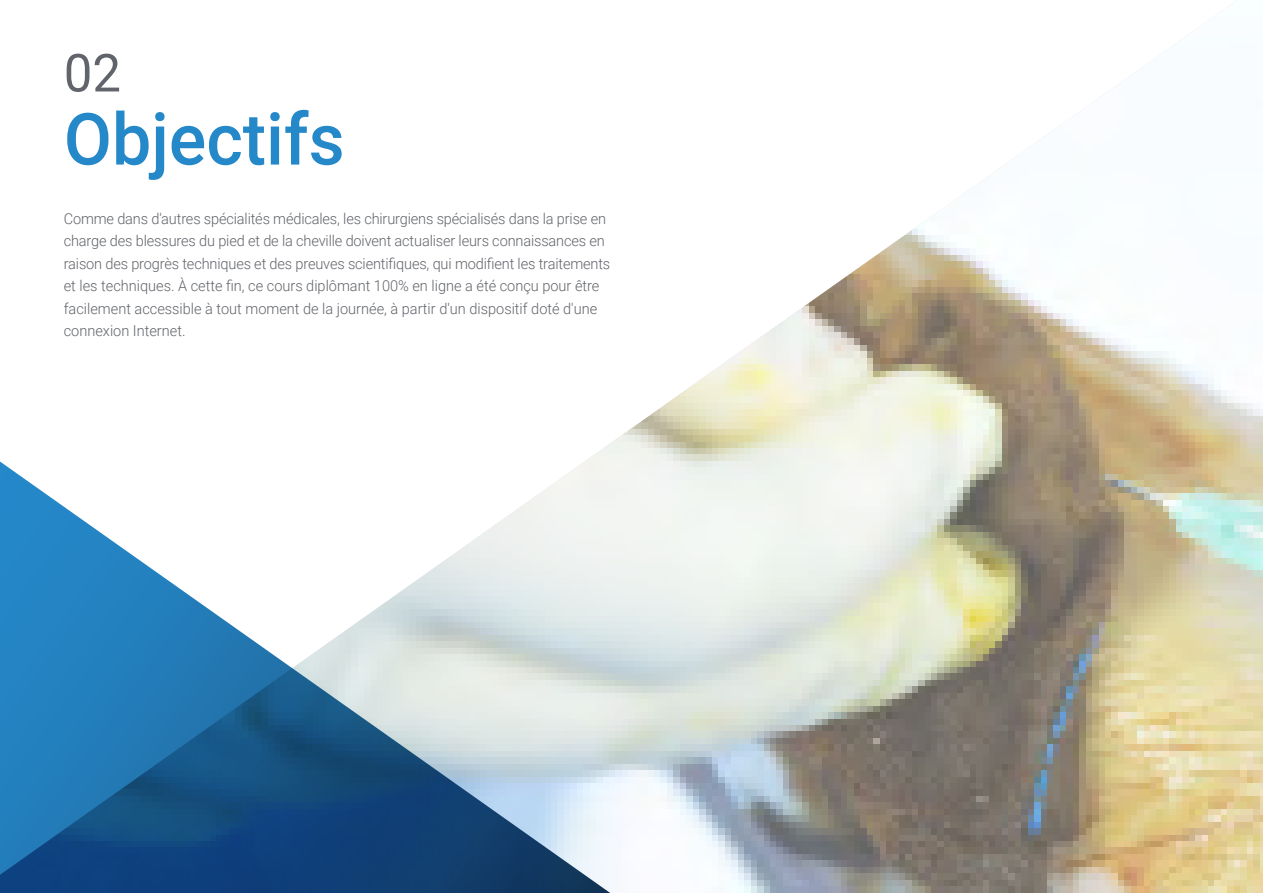
<style>
.page{position:relative;width:1263px;height:893px;background:#fff}
.page>*{position:absolute;margin:0;border:0;box-sizing:border-box;transform-origin:0 0}
.t1{font:500 72px "Roboto";color:#2488c9}
.t2{font:52.5px "Roboto";color:#61646a}
.t3{font:300 15px/22.5px "Roboto";letter-spacing:-.01em;color:#61646a}
</style>
<div class="page">
<img style="left:607px;top:1px;width:656px;height:892px">
<svg style="left:0;top:446px;width:640px;height:447px"></svg>
<h2 class="t2" style="left:64px;top:36px;width:59px">02</h2>
<h1 class="t1" style="left:64px;top:89px;width:282px">Objectifs</h1>
<p class="t3" style="left:64px;top:207px;width:548px">Comme dans d'autres spécialités médicales, les chirurgiens spécialisés dans la prise en charge des blessures du pied et de la cheville doivent actualiser leurs connaissances en raison des progrès techniques et des preuves scientifiques, qui modifient les traitements et les techniques. À cette fin, ce cours diplômant 100% en ligne a été conçu pour être facilement accessible à tout moment de la journée, à partir d'un dispositif doté d'une connexion Internet.</p>
</div>
